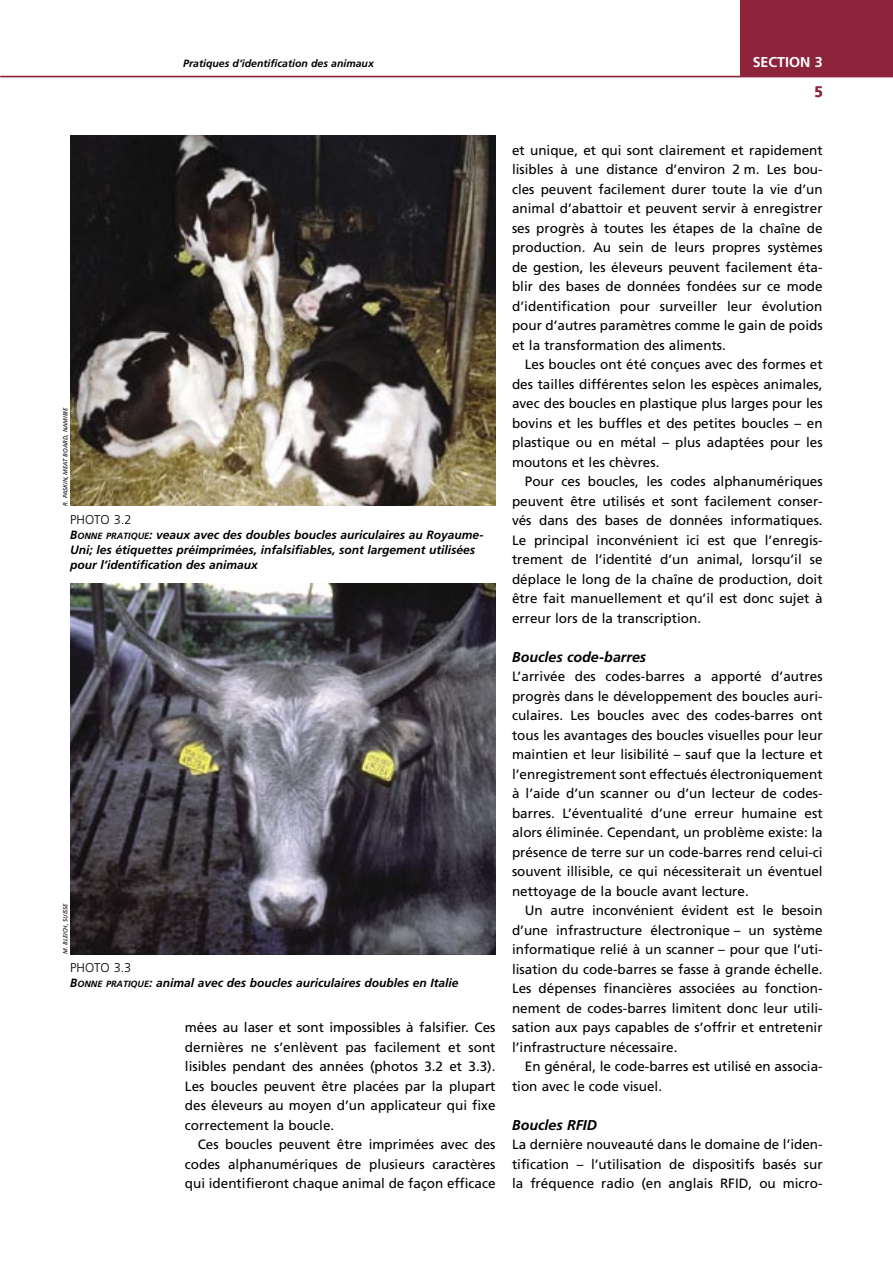
<style>
.page{position:relative;width:893px;height:1263px;background:#fff}
.page>*{position:absolute;margin:0;border:0;box-sizing:border-box;transform-origin:0 0}
.t1{font:700 15px "Frutiger LT Std";color:#8d243b}
.Heading_4{font:italic 700 14.25px "Frutiger LT Std";color:#000}
.t2{font:700 14.25px "Frutiger LT Std";color:#fff}
.NewPara{font:13.5px/19.5px "Frutiger LT Std";color:#000;text-align:justify}
.NewPara1{font:13.5px/19.5px "Frutiger LT Std";color:#000;text-align:justify}
.t3{font:300 12.75px "Frutiger LT Std";color:#000}
.PhotoTitle{font:italic 700 12px/15px "Frutiger LT Std";color:#000}
.t4{font:italic 700 10.5px "Frutiger LT Std";color:#000}
.PhotoCredit{font:italic 6px "Frutiger LT Std";letter-spacing:-.01em;color:#000}
.s1{font-size:9px}
</style>
<div class="page">
<hr style="left:0;top:76px;width:893px;height:1px;background:#8d243b">
<div style="left:740px;top:0;width:153px;height:77px;background:#8d243b"></div>
<img style="left:70px;top:135px;width:426px;height:371px">
<img style="left:70px;top:584px;width:426px;height:370px">
<p class="t4" style="left:183px;top:58px;width:192px">Pratiques d’identification des animaux</p>
<p class="t2" style="left:753px;top:54px;width:72px">SECTION 3</p>
<p class="t1" style="left:814px;top:83px;width:10px">5</p>
<p class="PhotoCredit" style="left:62px;top:506px;width:99px;rotate:-90deg">R. PASKIN, MEAT BOARD, NAMIBIE</p>
<p class="t3" style="left:70px;top:512px;width:63px">PHOTO 3.2</p>
<p class="PhotoTitle" style="left:70px;top:527px;width:415px">B<span class="s1">ONNE PRATIQUE</span>: veaux avec des doubles boucles auriculaires au Royaume-<br>Uni; les étiquettes préimprimées, infalsifiables, sont largement utilisées pour l’identification des animaux</p>
<p class="PhotoCredit" style="left:62px;top:954px;width:52px;rotate:-90deg">M. BLEICH, SUISSE</p>
<p class="t3" style="left:70px;top:960px;width:63px">PHOTO 3.3</p>
<p class="PhotoTitle" style="left:70px;top:975px;width:390px">B<span class="s1">ONNE PRATIQUE</span>: animal avec des boucles auriculaires doubles en Italie</p>
<p class="NewPara" style="left:185px;top:1018px;width:312px">mées au laser et sont impossibles à falsifier. Ces dernières ne s’enlèvent pas facilement et sont lisibles pendant des années (photos 3.2 et 3.3).<br>Les boucles peuvent être placées par la plupart des éleveurs au moyen d’un applicateur qui fixe correctement la boucle.</p>
<p class="NewPara" style="left:185px;top:1135px;width:312px;text-indent:13px">Ces boucles peuvent être imprimées avec des codes alphanumériques de plusieurs caractères qui identifieront chaque animal de façon efficace</p>
<p class="NewPara" style="left:512px;top:140px;width:312px">et unique, et qui sont clairement et rapidement lisibles à une distance d’environ 2 m. Les bou&shy;cles peuvent facilement durer toute la vie d’un animal d’abattoir et peuvent servir à enregistrer ses progrès à toutes les étapes de la chaîne de production. Au sein de leurs propres systèmes de gestion, les éleveurs peuvent facilement éta&shy;blir des bases de données fondées sur ce mode d’identification pour surveiller leur évolution pour d’autres paramètres comme le gain de poids et la transformation des aliments.</p>
<p class="NewPara" style="left:512px;top:355px;width:312px;text-indent:13px">Les boucles ont été conçues avec des formes et des tailles différentes selon les espèces animales, avec des boucles en plastique plus larges pour les bovins et les buffles et des petites boucles – en plastique ou en métal – plus adaptées pour les moutons et les chèvres.</p>
<p class="NewPara" style="left:512px;top:472px;width:312px;text-indent:13px">Pour ces boucles, les codes alphanumériques peuvent être utilisés et sont facilement conser&shy;vés dans des bases de données informatiques.<br>Le principal inconvénient ici est que l’enregis&shy;trement de l’identité d’un animal, lorsqu’il se déplace le long de la chaîne de production, doit être fait manuellement et qu’il est donc sujet à erreur lors de la transcription.</p>
<p class="Heading_4" style="left:512px;top:648px;width:136px">Boucles code-barres</p>
<p class="NewPara1" style="left:512px;top:667px;width:312px">L’arrivée des codes-barres a apporté d’autres progrès dans le développement des boucles auri&shy;culaires. Les boucles avec des codes-barres ont tous les avantages des boucles visuelles pour leur maintien et leur lisibilité – sauf que la lecture et l’enregistrement sont effectués électroniquement à l’aide d’un scanner ou d’un lecteur de codes&shy;barres. L’éventualité d’une erreur humaine est alors éliminée. Cependant, un problème existe: la présence de terre sur un code-barres rend celui-ci souvent illisible, ce qui nécessiterait un éventuel nettoyage de la boucle avant lecture.</p>
<p class="NewPara" style="left:512px;top:901px;width:312px;text-indent:13px">Un autre inconvénient évident est le besoin d’une infrastructure électronique – un système informatique relié à un scanner – pour que l’uti&shy;lisation du code-barres se fasse à grande échelle.<br>Les dépenses financières associées au fonction&shy;nement de codes-barres limitent donc leur utili&shy;sation aux pays capables de s’offrir et entretenir l’infrastructure nécessaire.</p>
<p class="NewPara" style="left:512px;top:1057px;width:312px;text-indent:13px">En général, le code-barres est utilisé en associa&shy;tion avec le code visuel.</p>
<p class="Heading_4" style="left:512px;top:1116px;width:87px">Boucles RFID</p>
<p class="NewPara1" style="left:512px;top:1135px;width:312px">La dernière nouveauté dans le domaine de l’iden&shy;tification – l’utilisation de dispositifs basés sur la fréquence radio (en anglais RFID, ou micro-</p>
</div>
